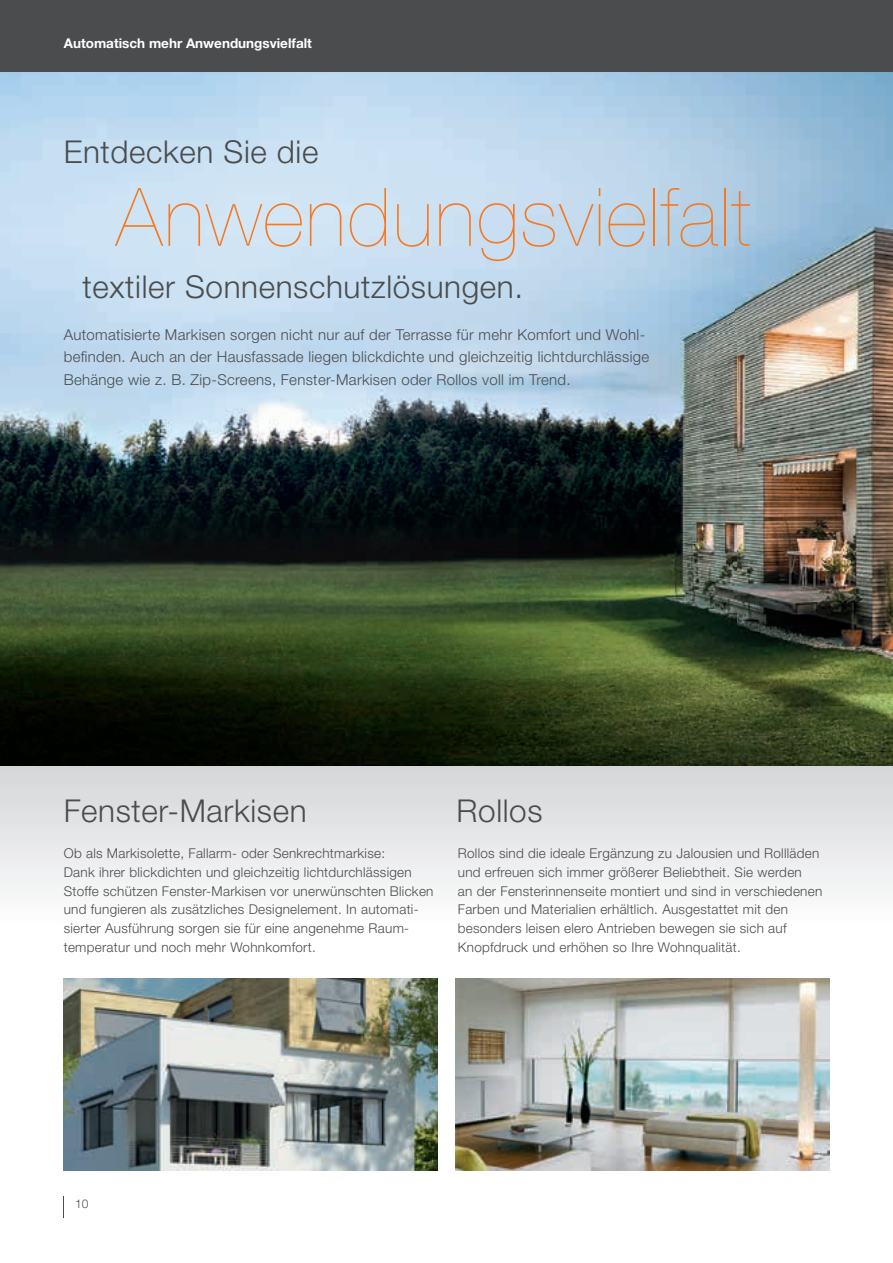
<style>
.page{position:relative;width:893px;height:1263px;background:#fff}
.page>*{position:absolute;margin:0;border:0;box-sizing:border-box;transform-origin:0 0}
.t1{font:200 81px "Helvetica Neue LT";letter-spacing:.02em;color:#f47921}
.t2{font:300 31.5px "Helvetica Neue LT Pro";letter-spacing:.02em;color:#4b4c4d}
.t3{font:300 15px/22.5px "Helvetica Neue LT Pro";letter-spacing:.02em;color:#4b4c4d}
.t4{font:300 13.5px/18.8px "Helvetica Neue LT Pro";letter-spacing:.02em;color:#4b4c4d}
.t5{font:700 13.5px "Helvetica Neue LT Pro";color:#fff}
.t6{font:300 12px "Helvetica Neue LT Pro";color:#4b4c4d}
</style>
<div class="page">
<svg style="left:0;top:765px;width:893px;height:315px"></svg>
<img style="left:64px;top:978px;width:374px;height:192px">
<img style="left:456px;top:978px;width:373px;height:192px">
<img style="left:0;top:71px;width:893px;height:694px">
<div style="left:0;top:0;width:893px;height:71px;background:#4b4c4d"></div>
<svg style="left:63px;top:1196px;width:1px;height:21px"></svg>
<p class="t5" style="left:64px;top:35px;width:250px">Automatisch mehr Anwendungsvielfalt</p>
<h2 class="t2" style="left:64px;top:132px;width:256px">Entdecken Sie die</h2>
<h1 class="t1" style="left:116px;top:170px;width:637px">Anwendungsvielfalt</h1>
<h2 class="t2" style="left:83px;top:268px;width:442px">textiler Sonnenschutzlösungen.</h2>
<p class="t3" style="left:64px;top:323px;width:587px">Automatisierte Markisen sorgen nicht nur auf der Terrasse für mehr Komfort und Wohl&shy;befinden. Auch an der Hausfassade liegen blickdichte und gleichzeitig lichtdurchlässige<br>Behänge wie z. B. Zip-Screens, Fenster-Markisen oder Rollos voll im Trend.</p>
<h2 class="t2" style="left:64px;top:791px;width:244px">Fenster-Markisen</h2>
<h2 class="t2" style="left:457px;top:791px;width:87px">Rollos</h2>
<p class="t4" style="left:64px;top:844px;width:371px">Ob als Markisolette, Fallarm- oder Senkrechtmarkise:<br>Dank ihrer blickdichten und gleichzeitig lichtdurchlässigen Stoffe schützen Fenster-Markisen vor unerwünschten Blicken und fungieren als zusätzliches Designelement. In automati&shy;sierter Ausführung sorgen sie für eine angenehme Raum&shy;temperatur und noch mehr Wohnkomfort.</p>
<p class="t4" style="left:458px;top:844px;width:366px">Rollos sind die ideale Ergänzung zu Jalousien und Rollläden und erfreuen sich immer größerer Beliebtheit. Sie werden<br>an der Fensterinnenseite montiert und sind in verschiedenen Farben und Materialien erhältlich. Ausgestattet mit den besonders leisen elero Antrieben bewegen sie sich auf Knopfdruck und erhöhen so Ihre Wohnqualität.</p>
<p class="t6" style="left:75px;top:1196px;width:15px">10</p>
</div>
